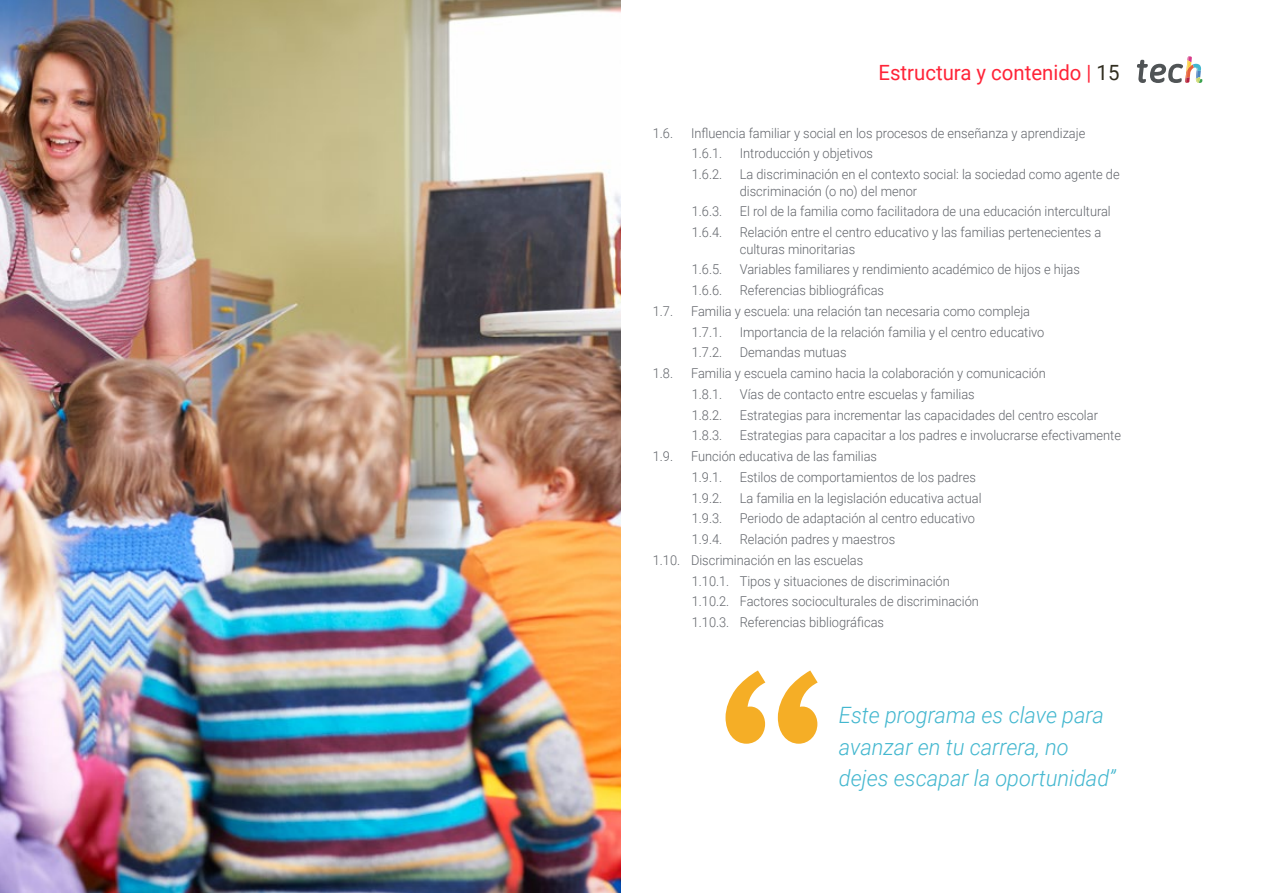
<style>
.page{position:relative;width:1263px;height:893px;background:#fff}
.page>*{position:absolute;margin:0;border:0;box-sizing:border-box;transform-origin:0 0}
.t1{font:italic 300 22.5px/31.5px "Roboto";color:#43b7cf}
.t2{font:21px "Roboto";color:#ff2438}
.t3{font:300 13.5px/20.7px "Roboto";color:#61646a;scale:.95 1}
.s1{color:#312e20}
</style>
<div class="page">
<svg style="left:1137px;top:56px;width:65px;height:27px"></svg>
<img style="left:0;top:0;width:621px;height:893px">
<svg style="left:725px;top:670px;width:93px;height:74px"></svg>
<h2 class="t2" style="left:878px;top:57px;width:242px">Estructura y contenido | <span class="s1">15</span></h2>
<p class="t3" style="left:653px;top:122px;width:23px">1.6.</p>
<p class="t3" style="left:691px;top:122px;width:417px">Influencia familiar y social en los procesos de enseñanza y aprendizaje<br>1.6.1.</p>
<p class="t3" style="left:740px;top:143px;width:142px">Introducción y objetivos</p>
<p class="t3" style="left:692px;top:164px;width:34px">1.6.2.</p>
<p class="t3" style="left:740px;top:166px;width:401px;line-height:16.5px">La discriminación en el contexto social: la sociedad como agente de discriminación (o no) del menor</p>
<p class="t3" style="left:692px;top:201px;width:34px">1.6.3.</p>
<p class="t3" style="left:740px;top:201px;width:392px">El rol de la familia como facilitadora de una educación intercultural</p>
<p class="t3" style="left:692px;top:222px;width:34px">1.6.4.</p>
<p class="t3" style="left:740px;top:224px;width:382px;line-height:16.5px">Relación entre el centro educativo y las familias pertenecientes a culturas minoritarias</p>
<p class="t3" style="left:692px;top:259px;width:34px">1.6.5.</p>
<p class="t3" style="left:740px;top:259px;width:360px">Variables familiares y rendimiento académico de hijos e hijas</p>
<p class="t3" style="left:692px;top:280px;width:34px">1.6.6.</p>
<p class="t3" style="left:740px;top:280px;width:153px">Referencias bibliográficas</p>
<p class="t3" style="left:653px;top:300px;width:23px">1.7.</p>
<p class="t3" style="left:691px;top:300px;width:358px">Familia y escuela: una relación tan necesaria como compleja<br>1.7.1.</p>
<p class="t3" style="left:740px;top:321px;width:322px">Importancia de la relación familia y el centro educativo</p>
<p class="t3" style="left:692px;top:342px;width:34px">1.7.2.</p>
<p class="t3" style="left:740px;top:342px;width:114px">Demandas mutuas</p>
<p class="t3" style="left:653px;top:363px;width:23px">1.8.</p>
<p class="t3" style="left:691px;top:363px;width:375px">Familia y escuela camino hacia la colaboración y comunicación<br>1.8.1.</p>
<p class="t3" style="left:740px;top:383px;width:249px">Vías de contacto entre escuelas y familias</p>
<p class="t3" style="left:692px;top:404px;width:34px">1.8.2.</p>
<p class="t3" style="left:740px;top:404px;width:379px">Estrategias para incrementar las capacidades del centro escolar</p>
<p class="t3" style="left:692px;top:425px;width:34px">1.8.3.</p>
<p class="t3" style="left:740px;top:425px;width:403px">Estrategias para capacitar a los padres e involucrarse efectivamente</p>
<p class="t3" style="left:653px;top:446px;width:23px">1.9.</p>
<p class="t3" style="left:691px;top:446px;width:197px">Función educativa de las familias<br>1.9.1.</p>
<p class="t3" style="left:740px;top:466px;width:250px">Estilos de comportamientos de los padres</p>
<p class="t3" style="left:692px;top:487px;width:34px">1.9.2.</p>
<p class="t3" style="left:740px;top:487px;width:256px">La familia en la legislación educativa actual</p>
<p class="t3" style="left:692px;top:508px;width:34px">1.9.3.</p>
<p class="t3" style="left:740px;top:508px;width:249px">Periodo de adaptación al centro educativo</p>
<p class="t3" style="left:692px;top:529px;width:34px">1.9.4.</p>
<p class="t3" style="left:653px;top:529px;width:257px;text-indent:87px">Relación padres y maestros<br>1.10. Discriminación en las escuelas</p>
<p class="t3" style="left:692px;top:570px;width:304px">1.10.1. Tipos y situaciones de discriminación<br>1.10.2. Factores socioculturales de discriminación<br>1.10.3. Referencias bibliográficas</p>
<h1 class="t1" style="left:839px;top:698px;width:278px">Este programa es clave para avanzar en tu carrera, no dejes escapar la oportunidad”</h1>
</div>
